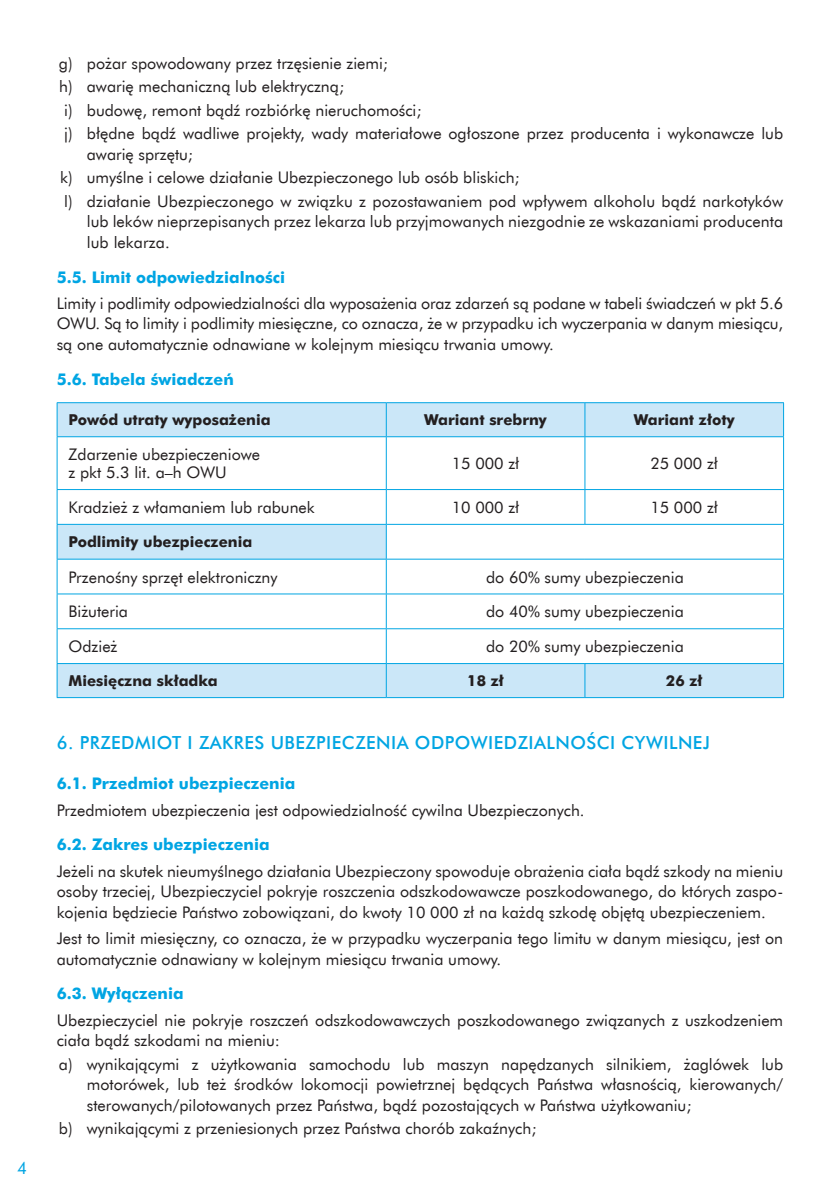
<style>
.page{position:relative;width:840px;height:1191px;background:#fff}
.page>*{position:absolute;margin:0;border:0;box-sizing:border-box;transform-origin:0 0}
._03_tyt_wers{font:18px "Futura Md EU";letter-spacing:.025em;color:#00a5e3}
.t1{font:17px "Futura EU";color:#00a5e3}
._06_punkt_a__b__c{font:16px/20.6px "Futura EU";color:#231f20;text-align:justify}
._04_text_zwykly_pier{font:16px/20.6px "Futura EU";color:#231f20;text-align:justify}
._04a_text_zwykly_wie{font:16px/18px "Futura EU";color:#231f20}
._07_nadtytuly_blue_d{font:700 16px "Futura EU";color:#00a5e3}
._04a_text_zwykly_wie-2{font:700 15px "Futura EU";color:#231f20}
</style>
<div class="page">
<svg style="left:58px;top:403px;width:724px;height:294px"></svg>
<hr style="left:57px;top:402px;width:329px;height:1px;background:#00a5e3">
<hr style="left:57px;top:403px;width:1px;height:33px;background:#00a5e3">
<hr style="left:386px;top:402px;width:198px;height:1px;background:#00a5e3">
<hr style="left:386px;top:403px;width:1px;height:33px;background:#00a5e3">
<hr style="left:584px;top:402px;width:199px;height:1px;background:#00a5e3">
<hr style="left:584px;top:403px;width:1px;height:33px;background:#00a5e3">
<hr style="left:782px;top:403px;width:1px;height:33px;background:#00a5e3">
<hr style="left:57px;top:436px;width:329px;height:1px;background:#00a5e3">
<hr style="left:57px;top:437px;width:1px;height:52px;background:#00a5e3">
<hr style="left:386px;top:436px;width:198px;height:1px;background:#00a5e3">
<hr style="left:386px;top:437px;width:1px;height:52px;background:#00a5e3">
<hr style="left:584px;top:436px;width:199px;height:1px;background:#00a5e3">
<hr style="left:584px;top:437px;width:1px;height:52px;background:#00a5e3">
<hr style="left:782px;top:437px;width:1px;height:52px;background:#00a5e3">
<hr style="left:57px;top:489px;width:329px;height:1px;background:#00a5e3">
<hr style="left:57px;top:490px;width:1px;height:34px;background:#00a5e3">
<hr style="left:386px;top:489px;width:198px;height:1px;background:#00a5e3">
<hr style="left:386px;top:490px;width:1px;height:34px;background:#00a5e3">
<hr style="left:584px;top:489px;width:199px;height:1px;background:#00a5e3">
<hr style="left:584px;top:490px;width:1px;height:34px;background:#00a5e3">
<hr style="left:782px;top:490px;width:1px;height:34px;background:#00a5e3">
<hr style="left:57px;top:524px;width:329px;height:1px;background:#00a5e3">
<hr style="left:57px;top:525px;width:1px;height:34px;background:#00a5e3">
<hr style="left:386px;top:524px;width:198px;height:1px;background:#00a5e3">
<hr style="left:386px;top:525px;width:1px;height:34px;background:#00a5e3">
<hr style="left:584px;top:524px;width:199px;height:1px;background:#00a5e3">
<hr style="left:782px;top:525px;width:1px;height:34px;background:#00a5e3">
<hr style="left:57px;top:559px;width:329px;height:1px;background:#00a5e3">
<hr style="left:57px;top:559px;width:1px;height:34px;background:#00a5e3">
<hr style="left:386px;top:559px;width:198px;height:1px;background:#00a5e3">
<hr style="left:386px;top:559px;width:1px;height:34px;background:#00a5e3">
<hr style="left:584px;top:559px;width:199px;height:1px;background:#00a5e3">
<hr style="left:782px;top:559px;width:1px;height:34px;background:#00a5e3">
<hr style="left:57px;top:593px;width:329px;height:1px;background:#00a5e3">
<hr style="left:57px;top:594px;width:1px;height:34px;background:#00a5e3">
<hr style="left:386px;top:593px;width:198px;height:1px;background:#00a5e3">
<hr style="left:386px;top:594px;width:1px;height:34px;background:#00a5e3">
<hr style="left:584px;top:593px;width:199px;height:1px;background:#00a5e3">
<hr style="left:782px;top:594px;width:1px;height:34px;background:#00a5e3">
<hr style="left:57px;top:628px;width:329px;height:1px;background:#00a5e3">
<hr style="left:57px;top:629px;width:1px;height:34px;background:#00a5e3">
<hr style="left:386px;top:628px;width:198px;height:1px;background:#00a5e3">
<hr style="left:386px;top:629px;width:1px;height:34px;background:#00a5e3">
<hr style="left:584px;top:628px;width:199px;height:1px;background:#00a5e3">
<hr style="left:782px;top:629px;width:1px;height:34px;background:#00a5e3">
<hr style="left:57px;top:663px;width:329px;height:1px;background:#00a5e3">
<hr style="left:57px;top:664px;width:1px;height:33px;background:#00a5e3">
<hr style="left:386px;top:663px;width:198px;height:1px;background:#00a5e3">
<hr style="left:386px;top:664px;width:1px;height:33px;background:#00a5e3">
<hr style="left:584px;top:663px;width:199px;height:1px;background:#00a5e3">
<hr style="left:584px;top:664px;width:1px;height:33px;background:#00a5e3">
<hr style="left:782px;top:664px;width:1px;height:33px;background:#00a5e3">
<hr style="left:57px;top:697px;width:329px;height:1px;background:#00a5e3">
<hr style="left:386px;top:697px;width:198px;height:1px;background:#00a5e3">
<hr style="left:584px;top:697px;width:199px;height:1px;background:#00a5e3">
<p class="t1" style="left:17px;top:1157px;width:12px">4</p>
<p class="_06_punkt_a__b__c" style="left:59px;top:53px;width:330px">g) pożar spowodowany przez trzęsienie ziemi;</p>
<p class="_06_punkt_a__b__c" style="left:59px;top:77px;width:286px">h) awarię mechaniczną lub elektryczną;</p>
<p class="_06_punkt_a__b__c" style="left:64px;top:100px;width:358px">i) budowę, remont bądź rozbiórkę nieruchomości;</p>
<p class="_06_punkt_a__b__c" style="left:87px;top:124px;width:697px;text-indent:-23px">j) błędne bądź wadliwe projekty, wady materiałowe ogłoszone przez producenta i wykonawcze lub awarię sprzętu;</p>
<p class="_06_punkt_a__b__c" style="left:60px;top:168px;width:461px">k) umyślne i celowe działanie Ubezpieczonego lub osób bliskich;</p>
<p class="_06_punkt_a__b__c" style="left:87px;top:191px;width:697px;text-indent:-23px">l) działanie Ubezpieczonego w związku z pozostawaniem pod wpływem alkoholu bądź narkotyków lub leków nieprzepisanych przez lekarza lub przyjmowanych niezgodnie ze wskazaniami producenta lub lekarza.</p>
<p class="_07_nadtytuly_blue_d" style="left:57px;top:267px;width:230px">5.5. Limit odpowiedzialności</p>
<p class="_04_text_zwykly_pier" style="left:57px;top:293px;width:727px">Limity i podlimity odpowiedzialności dla wyposażenia oraz zdarzeń są podane w tabeli świadczeń w pkt 5.6<br>OWU. Są to limity i podlimity miesięczne, co oznacza, że w przypadku ich wyczerpania w danym miesiącu, są one automatycznie odnawiane w kolejnym miesiącu trwania umowy.</p>
<p class="_07_nadtytuly_blue_d" style="left:57px;top:369px;width:178px">5.6. Tabela świadczeń</p>
<p class="_04a_text_zwykly_wie-2" style="left:68px;top:411px;width:203px">Powód utraty wyposażenia</p>
<p class="_04a_text_zwykly_wie-2" style="left:424px;top:411px;width:124px">Wariant srebrny</p>
<p class="_04a_text_zwykly_wie-2" style="left:633px;top:411px;width:102px">Wariant złoty</p>
<p class="_04a_text_zwykly_wie" style="left:68px;top:446px;width:193px">Zdarzenie ubezpieczeniowe z pkt 5.3 lit. a–h OWU</p>
<p class="_04a_text_zwykly_wie" style="left:451px;top:455px;width:69px">15 000 zł</p>
<p class="_04a_text_zwykly_wie" style="left:650px;top:455px;width:69px">25 000 zł</p>
<p class="_04a_text_zwykly_wie" style="left:68px;top:499px;width:248px">Kradzież z włamaniem lub rabunek</p>
<p class="_04a_text_zwykly_wie" style="left:451px;top:499px;width:69px">10 000 zł</p>
<p class="_04a_text_zwykly_wie" style="left:650px;top:499px;width:69px">15 000 zł</p>
<p class="_04a_text_zwykly_wie-2" style="left:68px;top:533px;width:185px">Podlimity ubezpieczenia</p>
<p class="_04a_text_zwykly_wie" style="left:68px;top:568px;width:210px">Przenośny sprzęt elektroniczny</p>
<p class="_04a_text_zwykly_wie" style="left:486px;top:568px;width:199px">do 60% sumy ubezpieczenia</p>
<p class="_04a_text_zwykly_wie" style="left:68px;top:603px;width:61px">Biżuteria</p>
<p class="_04a_text_zwykly_wie" style="left:486px;top:603px;width:199px">do 40% sumy ubezpieczenia</p>
<p class="_04a_text_zwykly_wie" style="left:68px;top:638px;width:50px">Odzież</p>
<p class="_04a_text_zwykly_wie" style="left:486px;top:638px;width:199px">do 20% sumy ubezpieczenia</p>
<p class="_04a_text_zwykly_wie-2" style="left:68px;top:671px;width:151px">Miesięczna składka</p>
<p class="_04a_text_zwykly_wie-2" style="left:467px;top:671px;width:38px">18 zł</p>
<p class="_04a_text_zwykly_wie-2" style="left:665px;top:671px;width:38px">26 zł</p>
<p class="_03_tyt_wers" style="left:57px;top:731px;width:654px">6. PRZEDMIOT I ZAKRES UBEZPIECZENIA ODPOWIEDZIALNOŚCI CYWILNEJ</p>
<p class="_07_nadtytuly_blue_d" style="left:57px;top:773px;width:240px">6.1. Przedmiot ubezpieczenia</p>
<p class="_04_text_zwykly_pier" style="left:57px;top:800px;width:529px">Przedmiotem ubezpieczenia jest odpowiedzialność cywilna Ubezpieczonych.</p>
<p class="_07_nadtytuly_blue_d" style="left:57px;top:834px;width:214px">6.2. Zakres ubezpieczenia</p>
<p class="_04_text_zwykly_pier" style="left:57px;top:861px;width:727px">Jeżeli na skutek nieumyślnego działania Ubezpieczony spowoduje obrażenia ciała bądź szkody na mieniu osoby trzeciej, Ubezpieczyciel pokryje roszczenia odszkodowawcze poszkodowanego, do których zaspo&shy;kojenia będziecie Państwo zobowiązani, do kwoty 10 000 zł na każdą szkodę objętą ubezpieczeniem.</p>
<p class="_04a_text_zwykly_wie" style="left:57px;top:928px;width:727px;line-height:20.6px">Jest to limit miesięczny, co oznacza, że w przypadku wyczerpania tego limitu w danym miesiącu, jest on automatycznie odnawiany w kolejnym miesiącu trwania umowy.</p>
<p class="_07_nadtytuly_blue_d" style="left:57px;top:983px;width:128px">6.3. Wyłączenia</p>
<p class="_04_text_zwykly_pier" style="left:57px;top:1010px;width:727px">Ubezpieczyciel nie pokryje roszczeń odszkodowawczych poszkodowanego związanych z uszkodzeniem ciała bądź szkodami na mieniu:</p>
<p class="_06_punkt_a__b__c" style="left:87px;top:1054px;width:697px;text-indent:-28px">a) wynikającymi z użytkowania samochodu lub maszyn napędzanych silnikiem, żaglówek lub motorówek, lub też środków lokomocji powietrznej będących Państwa własnością, kierowanych/ sterowanych/pilotowanych przez Państwa, bądź pozostających w Państwa użytkowaniu;</p>
<p class="_06_punkt_a__b__c" style="left:59px;top:1118px;width:479px">b) wynikającymi z przeniesionych przez Państwa chorób zakaźnych;</p>
</div>
